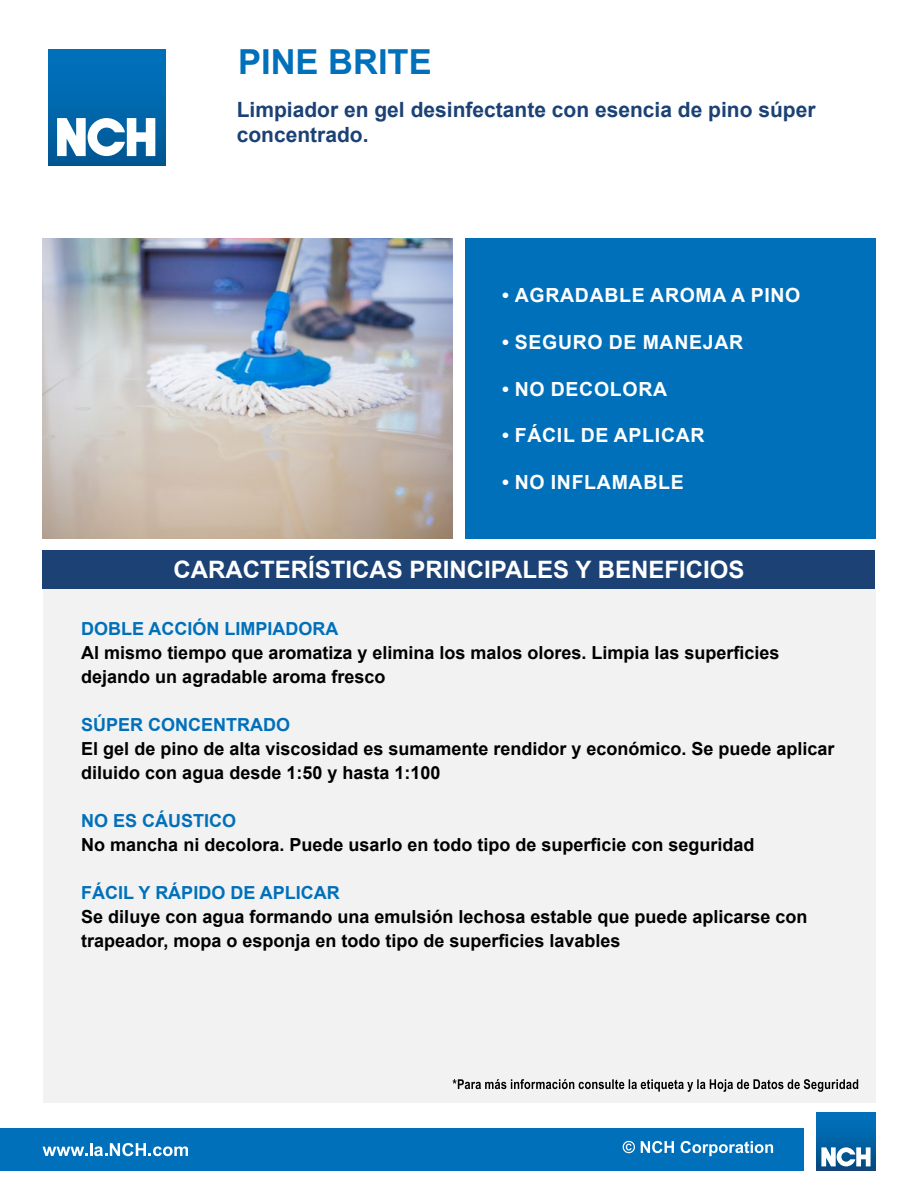
<style>
.page{position:relative;width:918px;height:1188px;background:#fff}
.page>*{position:absolute;margin:0;border:0;box-sizing:border-box;transform-origin:0 0}
.t1{font:700 34.5px "Arial";color:#0070ba}
.t2{font:700 24px "Arial";color:#fff}
.t3{font:700 21px/25.2px "Arial";color:#1b4175}
.t4{font:700 19.5px "Arial";letter-spacing:.035em;color:#fff}
.t5{font:700 18px/24px "Arial";color:#000}
.t6{font:700 18px "Arial";color:#0070ba}
</style>
<div class="page">
<div style="left:43px;top:550px;width:832px;height:39px;background:#1b4175"></div>
<div style="left:0;top:1128px;width:803px;height:43px;background:#0070ba"></div>
<div style="left:43px;top:589px;width:832px;height:514px;background:#f2f2f2"></div>
<div style="left:465px;top:238px;width:410px;height:301px;background:#0070ba"></div>
<svg style="left:43px;top:1143px;width:145px;height:13px"></svg>
<svg style="left:816px;top:1112px;width:60px;height:59px"></svg>
<div style="left:817px;top:1112px;width:58px;height:59px;background:linear-gradient(to bottom,#0075c2,#084d82)"></div>
<svg style="left:821px;top:1147px;width:50px;height:19px"></svg>
<div style="left:48px;top:49px;width:117px;height:116px;background:linear-gradient(to bottom,#0074c0,#005895)"></div>
<svg style="left:57px;top:118px;width:98px;height:38px"></svg>
<img style="left:43px;top:238px;width:410px;height:301px">
<svg style="left:623px;top:1141px;width:12px;height:12px"></svg>
<svg style="left:641px;top:1141px;width:33px;height:12px"></svg>
<svg style="left:681px;top:1141px;width:92px;height:15px"></svg>
<svg style="left:453px;top:1079px;width:405px;height:13px"></svg>
<h1 class="t1" style="left:238px;top:38px;width:195px">PINE BRITE</h1>
<p class="t3" style="left:237px;top:97px;width:580px">Limpiador en gel desinfectante con esencia de pino súper concentrado.</p>
<p class="t4" style="left:502px;top:281px;width:300px">• AGRADABLE AROMA A PINO</p>
<p class="t4" style="left:502px;top:328px;width:243px">• SEGURO DE MANEJAR</p>
<p class="t4" style="left:502px;top:375px;width:167px">• NO DECOLORA</p>
<p class="t4" style="left:502px;top:422px;width:204px">• FÁCIL DE APLICAR</p>
<p class="t4" style="left:502px;top:469px;width:183px">• NO INFLAMABLE</p>
<h2 class="t2" style="left:174px;top:553px;width:572px">CARACTERÍSTICAS PRINCIPALES Y BENEFICIOS</h2>
<p class="t6" style="left:81px;top:616px;width:259px">DOBLE ACCIÓN LIMPIADORA</p>
<p class="t5" style="left:81px;top:641px;width:700px">Al mismo tiempo que aromatiza y elimina los malos olores. Limpia las superficies dejando un agradable aroma fresco</p>
<p class="t6" style="left:81px;top:712px;width:210px">SÚPER CONCENTRADO</p>
<p class="t5" style="left:81px;top:737px;width:755px">El gel de pino de alta viscosidad es sumamente rendidor y económico. Se puede aplicar diluido con agua desde 1:50 y hasta 1:100</p>
<p class="t6" style="left:81px;top:808px;width:157px">NO ES CÁUSTICO</p>
<p class="t5" style="left:81px;top:833px;width:675px">No mancha ni decolora. Puede usarlo en todo tipo de superficie con seguridad</p>
<p class="t6" style="left:81px;top:880px;width:260px">FÁCIL Y RÁPIDO DE APLICAR</p>
<p class="t5" style="left:81px;top:905px;width:728px">Se diluye con agua formando una emulsión lechosa estable que puede aplicarse con trapeador, mopa o esponja en todo tipo de superficies lavables</p>
</div>
